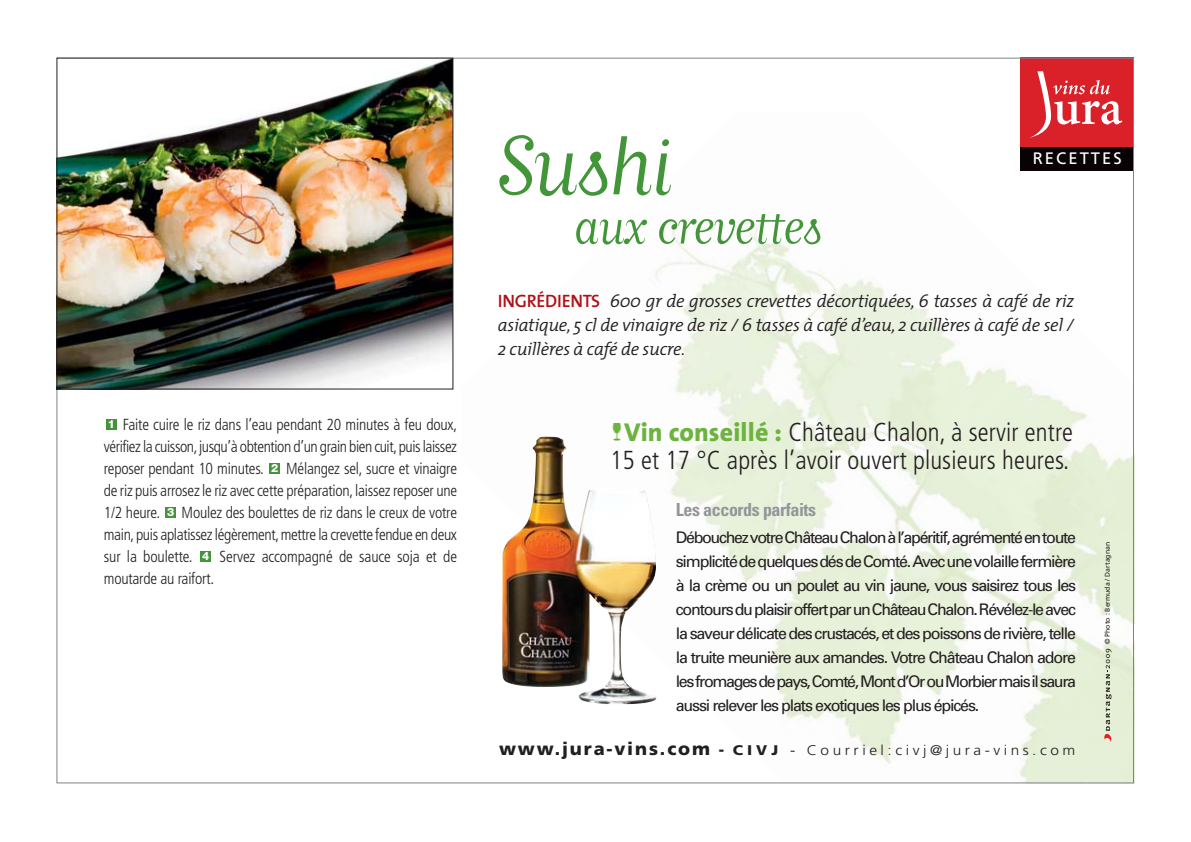
<style>
.page{position:relative;width:1191px;height:842px;background:#fff}
.page>*{position:absolute;margin:0;border:0;box-sizing:border-box;transform-origin:0 0}
.t1{font:98.4px "Matrix Script";letter-spacing:-.045em;color:#439539}
.t2{font:56.6px "Matrix Script";letter-spacing:-.045em;color:#439539}
.t3{font:300 condensed 26px/28px "Frutiger";letter-spacing:.005em;color:#231f20;text-align:center}
.t4{font:italic 300 18px/24px "The Mix";letter-spacing:-.02em;color:#231f20;text-align:justify}
.t5{font:700 condensed 18px "Univers";letter-spacing:-.02em;color:#939598}
.t6{font:16.6px "Frutiger";letter-spacing:.12em;color:#fff}
.t7{font:16px/24px "Univers";letter-spacing:-.07em;color:#231f20;text-align:justify}
.t8{font:300 condensed 16px/22px "Frutiger";letter-spacing:-.015em;color:#231f20;text-align:justify}
.t9{font:300 14px "Frutiger";letter-spacing:.23em;color:#231f20;scale:1.1 1}
.t10{font:800 11.4px "Helvetica Neue LT";color:#fff}
.t11{font:7px "Frutiger";color:#231f20}
.s1{font-family:"The Sans Semi Bold Caps";font-weight:400;font-style:normal;color:#b01016}
.s2{font-family:"The Sans";font-weight:800;font-stretch:normal;color:#6db33f}
.s3{font-weight:900;font-size:18px}
.s4{font-weight:900;font-size:16px}
.s5{font-weight:900}
.s6{font-weight:400}
</style>
<div class="page">
<div style="left:1020px;top:58px;width:114px;height:104px;background:#da2028"></div>
<svg style="left:1037px;top:71px;width:82px;height:42px"></svg>
<img style="left:655px;top:113px;width:477px;height:668px">
<img style="left:58px;top:60px;width:393px;height:327px">
<div style="left:56px;top:58px;width:397px;height:331px;border:1px solid #231f20"></div>
<div style="left:200px;top:551px;width:11px;height:11px;background:#439539"></div>
<div style="left:165px;top:507px;width:11px;height:11px;background:#439539"></div>
<div style="left:269px;top:463px;width:11px;height:11px;background:#439539"></div>
<div style="left:106px;top:419px;width:11px;height:11px;background:#439539"></div>
<img style="left:502px;top:435px;width:154px;height:270px">
<img style="left:612px;top:423px;width:10px;height:18px">
<svg style="left:1103px;top:649px;width:8px;height:93px"></svg>
<p class="t8" style="left:104px;top:414px;width:355px;text-indent:19px">Faite cuire le riz dans l’eau pendant 20 minutes à feu doux, vérifiez la cuisson,jusqu’à obtention d’un grain bien cuit,puis laissez reposer pendant 10 minutes.</p>
<p class="t10" style="left:108px;top:420px;width:9px">1</p>
<p class="t8" style="left:104px;top:458px;width:355px;text-indent:182px">Mélangez sel, sucre et vinaigre de riz puis arrosez le riz avec cette préparation,laissez reposer une 1/2 heure.</p>
<p class="t10" style="left:271px;top:464px;width:9px">2</p>
<p class="t8" style="left:104px;top:502px;width:355px;text-indent:78px">Moulez des boulettes de riz dans le creux de votre main,puis aplatissez légèrement,mettre la crevette fendue en deux sur la boulette.</p>
<p class="t10" style="left:167px;top:508px;width:9px">3</p>
<p class="t8" style="left:220px;top:546px;width:239px">Servez accompagné de sauce soja et de</p>
<p class="t10" style="left:202px;top:552px;width:9px">4</p>
<p class="t8" style="left:104px;top:568px;width:112px">moutarde au raifort.</p>
<h1 class="t1" style="left:496px;top:133px;width:179px">Sushi</h1>
<h2 class="t2" style="left:573px;top:208px;width:252px">aux crevettes</h2>
<p class="t6" style="left:1032px;top:151px;width:91px">RECETTES</p>
<p class="t4" style="left:498px;top:290px;width:578px"><span class="s1">INGRÉDIENTS</span> 600 gr de grosses crevettes décortiquées, 6 tasses à café de riz asiatique, 5 cl de vinaigre de riz / 6 tasses à café d’eau, 2 cuillères à café de sel / 2 cuillères à café de sucre.</p>
<h3 class="t3" style="left:610px;top:420px;width:464px"><span class="s2">Vin conseillé :</span> Château Chalon, à servir entre<br>15 et 17 °C après l’avoir ouvert plusieurs heures.</h3>
<p class="t5" style="left:676px;top:503px;width:142px">Les accords parfaits</p>
<p class="t7" style="left:676px;top:526px;width:402px">Débouchez votre Château Chalon à l’apéritif, agrémenté en toute simplicité de quelques dés de Comté. Avec une volaille fermière à la crème ou un poulet au vin jaune, vous saisirez tous les contours du plaisir offert par un Château Chalon. Révélez-le avec la saveur délicate des crustacés, et des poissons de rivière, telle la truite meunière aux amandes. Votre Château Chalon adore les fromages de pays, Comté, Mont d’Or ou Morbier mais il saura aussi relever les plats exotiques les plus épicés.</p>
<p class="t9" style="left:499px;top:744px;width:525px"><span class="s3">www.jura-vins.com</span> <span class="s4">-</span> <span class="s5">CIVJ</span> <span class="s6">-</span> Courriel:civj@jura-vins.com</p>
<p class="t11" style="left:1104px;top:644px;width:104px;rotate:-90deg">© Photo : Bermuda / Dartagnan</p>
</div>
